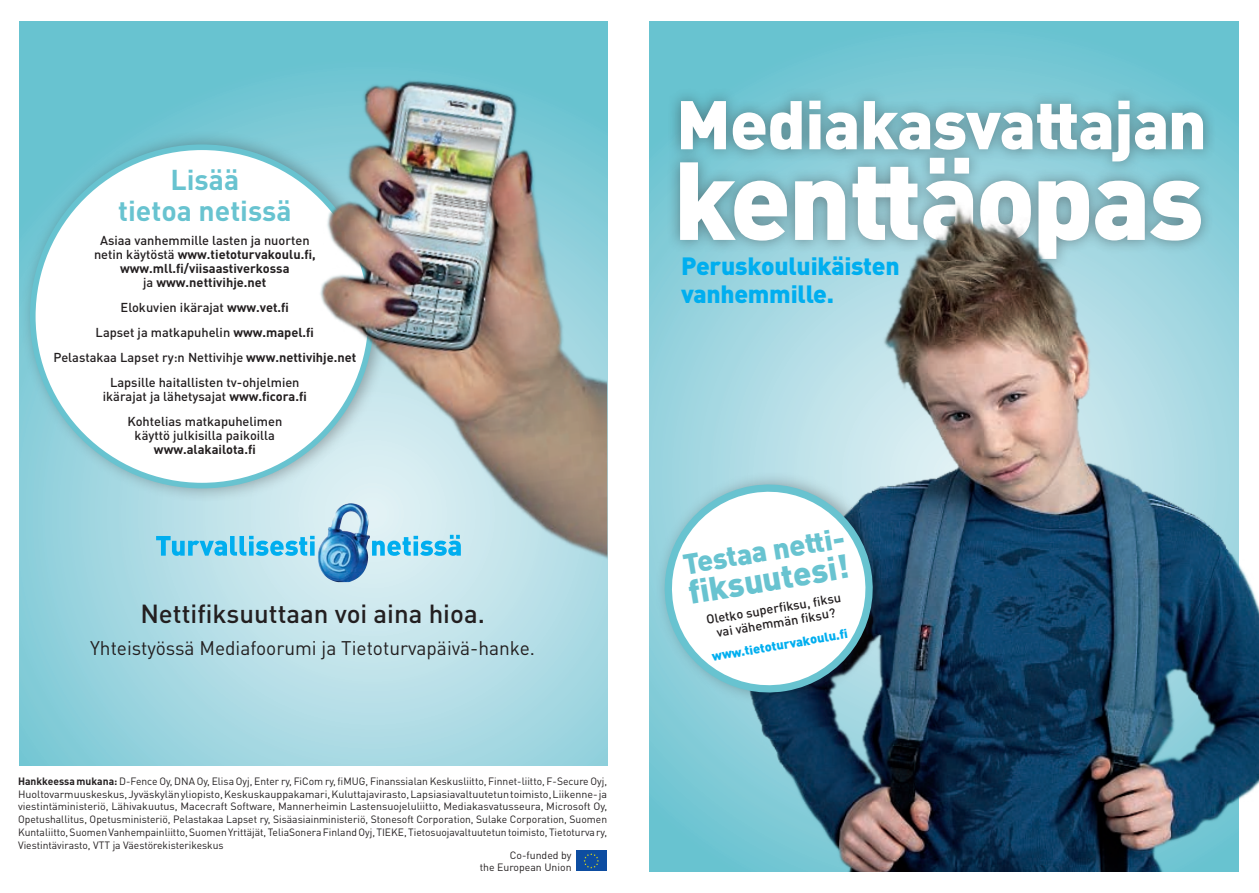
<style>
.page{position:relative;width:1259px;height:893px;background:#fff}
.page>*{position:absolute;margin:0;border:0;box-sizing:border-box;transform-origin:0 0}
.t1{font:900 109.05px "DIN Pro";letter-spacing:-.025em;color:#fff}
.t2{font:900 67.65px "DIN Pro";letter-spacing:-.01em;color:#fff}
.t3{font:900 33px "DIN Pro";color:#68c3d0}
.t4{font:900 28.5px "DIN Pro";color:#68c3d0}
.t5{font:700 28.35px/30.3px "DIN Pro";color:#68c3d0;text-align:center}
.t6{font:500 25.8px "DIN Pro";color:#231f20}
.t7{font:900 24.75px/27.6px "DIN Pro";letter-spacing:-.01em;color:#00aeef}
.t8{font:19.5px "DIN Pro";color:#231f20}
.t9{font:500 12.75px/24.8px "DIN Pro";color:#231f20;text-align:center}
.t10{font:700 12.75px/14.2px "DIN Pro";color:#231f20;text-align:center}
.t11{font:900 12.75px "DIN Pro";color:#00aeef}
.t12{font:10.5px/12.8px "DIN Pro";color:#231f20;text-align:justify}
.s1{font-weight:500}
.s2{font-weight:700}
</style>
<div class="page">
<svg style="left:649px;top:21px;width:95px;height:851px;background:#84ccd8"></svg>
<svg style="left:19px;top:58px;width:588px;height:708px;background:#a0d6e0"></svg>
<div style="left:666px;top:86px;width:551px;height:186px;background:#231f20;opacity:.45"></div>
<svg style="left:576px;top:850px;width:31px;height:21px"></svg>
<div style="left:576px;top:851px;width:30px;height:20px;background:#0d4da1"></div>
<svg style="left:583px;top:853px;width:16px;height:15px"></svg>
<div style="left:19px;top:130px;width:373px;height:372px;background:#231f20;opacity:.35"></div>
<img style="left:744px;top:21px;width:515px;height:851px">
<div style="left:654px;top:470px;width:236px;height:236px;background:#231f20;opacity:.35"></div>
<svg style="left:660px;top:480px;width:217px;height:217px"></svg>
<img style="left:44px;top:21px;width:564px;height:643px">
<h3 class="t5" style="left:118px;top:164px;width:175px">Lisää<br>tietoa netissä</h3>
<p class="t10" style="left:94px;top:233px;width:223px"><span class="s1">Asiaa vanhemmille lasten ja nuorten netin käytöstä</span> www.tietoturvakoulu.fi, www.mll.fi/viisaastiverkossa<br><span class="s1">ja</span> www.nettivihje.net</p>
<p class="t9" style="left:53px;top:295px;width:304px">Elokuvien ikärajat <span class="s2">www.vet.fi<br></span>Lapset ja matkapuhelin <span class="s2">www.mapel.fi<br></span>Pelastakaa Lapset ry:n Nettivihje <span class="s2">www.nettivihje.net </span>Lapsille haitallisten tv-ohjelmien</p>
<p class="t9" style="left:103px;top:383px;width:205px">ikärajat ja lähetysajat <span class="s2">www.ficora.fi<br></span>Kohtelias matkapuhelimen</p>
<p class="t9" style="left:135px;top:422px;width:142px">käyttö julkisilla paikoilla</p>
<p class="t10" style="left:154px;top:442px;width:103px">www.alakailota.fi</p>
<h3 class="t6" style="left:140px;top:596px;width:346px">Nettifiksuuttaan voi aina hioa.</h3>
<h3 class="t8" style="left:90px;top:635px;width:446px">Yhteistyössä Mediafoorumi ja Tietoturvapäivä-hanke.</h3>
<p class="t12" style="left:18px;top:774px;width:590px"><span class="s2">Hankkeessa mukana:</span> D-Fence Oy, DNA Oy, Elisa Oyj, Enter ry, FiCom ry, fiMUG, Finanssialan Keskusliitto, Finnet-liitto, F-Secure Oyj, Huoltovarmuuskeskus, Jyväskylän yliopisto, Keskuskauppakamari, Kuluttajavirasto, Lapsiasiavaltuutetun toimisto, Liikenne- ja viestintäministeriö, Lähivakuutus, Macecraft Software, Mannerheimin Lastensuojeluliitto, Mediakasvatusseura, Microsoft Oy, Opetushallitus, Opetusministeriö, Pelastakaa Lapset ry, Sisäasiainministeriö, Stonesoft Corporation, Sulake Corporation, Suomen Kuntaliitto, Suomen Vanhempainliitto, Suomen Yrittäjät, TeliaSonera Finland Oyj, TIEKE, Tietosuojavaltuutetun toimisto, Tietoturva ry, Viestintävirasto, VTT ja Väestörekisterikeskus</p>
<p class="t12" style="left:480px;top:848px;width:93px;line-height:12px;text-align:right">Co-funded by<br>the European Union</p>
<h2 class="t2" style="left:676px;top:79px;width:532px">Mediakasvattajan</h2>
<h1 class="t1" style="left:673px;top:126px;width:532px">kenttäopas</h1>
<h3 class="t7" style="left:681px;top:251px;width:220px">Peruskouluikäisten vanhemmille.</h3>
<h3 class="t4" style="left:680px;top:545px;width:167px;rotate:-9deg">Testaa netti-</h3>
<h3 class="t3" style="left:685px;top:569px;width:164px;rotate:-9deg">fi ksuutesi!</h3>
<p class="t9" style="left:705px;top:613px;width:138px;line-height:14.1px;rotate:-10deg">Oletko superfi ksu, fi ksu vai vähemmän fi ksu?</p>
<p class="t11" style="left:710px;top:648px;width:137px;rotate:-10deg">www.tietoturvakoulu.fi</p>
</div>
